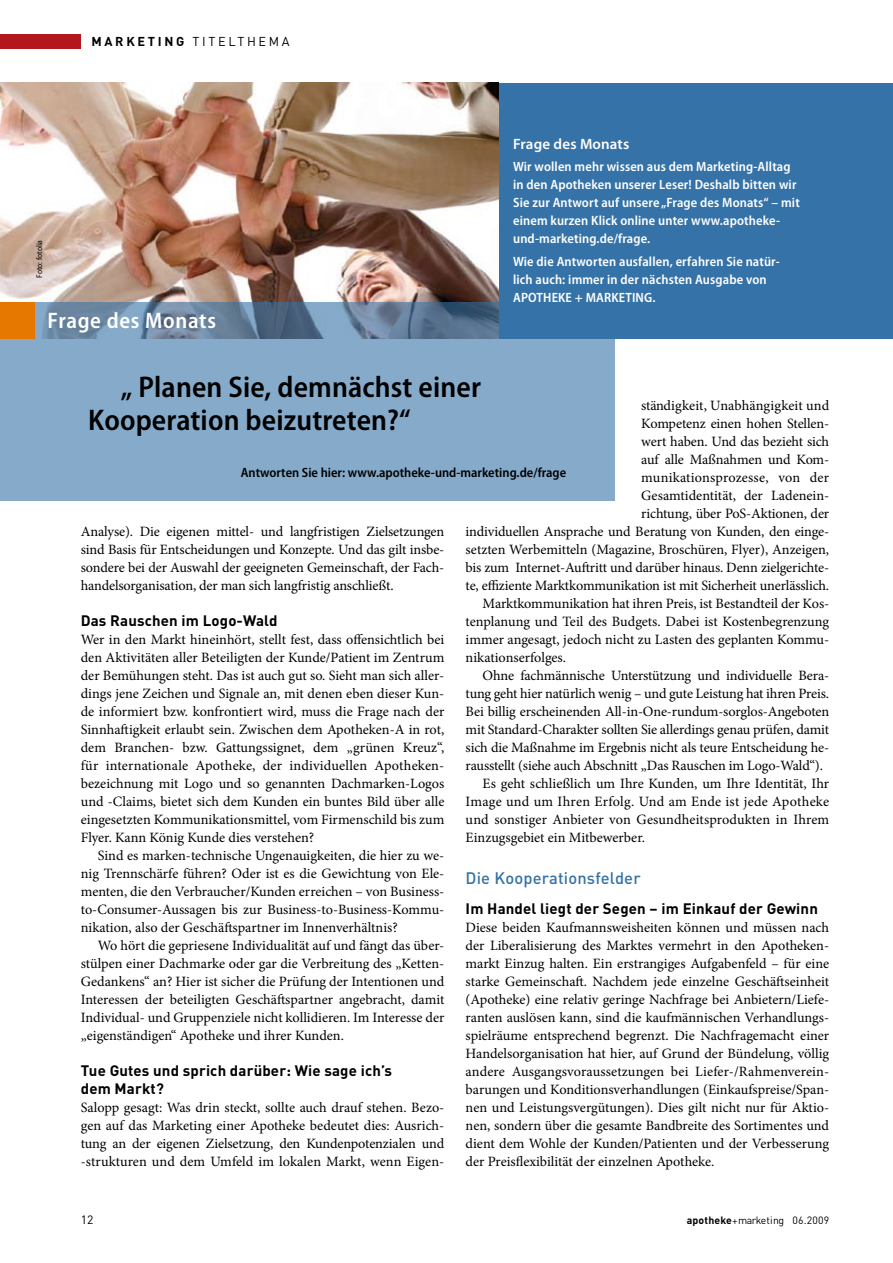
<style>
.page{position:relative;width:893px;height:1263px;background:#fff}
.page>*{position:absolute;margin:0;border:0;box-sizing:border-box;transform-origin:0 0}
.t1{font:600 semi-condensed 30px/33px "Myriad Pro";letter-spacing:.005em;color:#000}
.t2{font:600 semi-condensed 22.5px "Myriad Pro";letter-spacing:.03em;color:#fff}
.t3{font:500 16.5px "DINOT";letter-spacing:.01em;color:#3572a7}
.t4{font:700 15px/18px "DINOT";letter-spacing:.01em;color:#000}
.t5{font:600 15px "Myriad Pro";letter-spacing:.01em;color:#fff}
.t6{font:14.25px/18px "Minion Pro";letter-spacing:-.01em;color:#000;text-align:justify}
.t7{font:14.25px "Minion Pro";letter-spacing:.015em;color:#000}
.t8{font:14.25px "Minion Pro";letter-spacing:.01em;color:#000}
.t9{font:600 semi-condensed 13.5px/18px "Myriad Pro";letter-spacing:.01em;color:#fff}
.t10{font:600 semi-condensed 13.5px "Myriad Pro";color:#000}
.t11{font:12.75px "DINOT";letter-spacing:.21em;color:#000}
.t12{font:12px "DINOT";color:#000}
.t13{font:10.5px "DINOT";letter-spacing:.015em;color:#000}
.t14{font:semi-condensed 8.25px "Myriad Pro";letter-spacing:.005em;color:#000}
.s1{font-weight:700}
.s2{font-family:"Adobe Garamond Pro";font-size:12px}
</style>
<div class="page">
<div style="left:0;top:34px;width:81px;height:15px;background:#b4161d"></div>
<div style="left:0;top:83px;width:893px;height:255px;background:#3572a7"></div>
<img style="left:0;top:83px;width:499px;height:219px">
<svg style="left:0;top:302px;width:614px;height:198px;background:#7da2c2"></svg>
<div style="left:0;top:302px;width:35px;height:36px;background:#e67800"></div>
<p class="t11" style="left:91px;top:33px;width:200px"><span class="s1">Marketing</span> Tit elt hema</p>
<p class="t14" style="left:35px;top:278px;width:39px;rotate:-90deg">Foto: fotolia</p>
<h2 class="t2" style="left:48px;top:307px;width:170px">Frage des Monats</h2>
<p class="t5" style="left:513px;top:134px;width:118px">Frage des Monats</p>
<p class="t9" style="left:513px;top:157px;width:288px">Wir wollen mehr wissen aus dem Marketing-Alltag in den Apotheken unserer Leser! Deshalb bitten wir Sie zur Antwort auf unsere „Frage des Monats“ – mit einem kurzen Klick online unter www.apotheke&shy;und-marketing.de/frage.</p>
<p class="t9" style="left:513px;top:252px;width:268px">Wie die Antworten ausfallen, erfahren Sie natür&shy;lich auch: immer in der nächsten Ausgabe von<br>APOTHEKE + MARKETING.</p>
<h1 class="t1" style="left:88px;top:370px;width:394px;text-indent:33px">„ Planen Sie, demnächst einer<br>Kooperation beizutreten?“</h1>
<p class="t10" style="left:241px;top:464px;width:327px">Antworten Sie hier: www.apotheke-und-marketing.de/frage</p>
<p class="t6" style="left:641px;top:397px;width:189px">ständigkeit, Unabhängigkeit und</p>
<p class="t6" style="left:641px;top:415px;width:189px">Kompetenz einen hohen Stellen-</p>
<p class="t6" style="left:641px;top:433px;width:189px">wert haben. Und das bezieht sich</p>
<p class="t6" style="left:641px;top:451px;width:189px">auf alle Maßnahmen und Kom-</p>
<p class="t8" style="left:641px;top:468px;width:189px">munikationsprozesse, von der</p>
<p class="t6" style="left:641px;top:487px;width:189px">Gesamtidentität, der Ladenein-</p>
<p class="t6" style="left:641px;top:505px;width:189px">richtung, über PoS-Aktionen, der</p>
<p class="t6" style="left:466px;top:523px;width:365px">individuellen Ansprache und Beratung von Kunden, den einge-</p>
<p class="t6" style="left:466px;top:541px;width:365px">setzten Werbemitteln (Magazine, Broschüren, Flyer), Anzeigen,</p>
<p class="t6" style="left:466px;top:559px;width:365px">bis zum Internet-Auftritt und darüber hinaus. Denn zielgerichte-</p>
<p class="t6" style="left:466px;top:577px;width:365px">te, effiziente Marktkommunikation ist mit Sicherheit unerlässlich.</p>
<p class="t6" style="left:483px;top:595px;width:348px">Marktkommunikation hat ihren Preis, ist Bestandteil der Kos-</p>
<p class="t6" style="left:466px;top:613px;width:365px">tenplanung und Teil des Budgets. Dabei ist Kostenbegrenzung</p>
<p class="t6" style="left:466px;top:631px;width:365px">immer angesagt, jedoch nicht zu Lasten des geplanten Kommu-</p>
<p class="t6" style="left:466px;top:649px;width:102px">nikationserfolges.</p>
<p class="t6" style="left:483px;top:667px;width:348px">Ohne fachmännische Unterstützung und individuelle Bera-</p>
<p class="t6" style="left:466px;top:685px;width:365px">tung geht hier natürlich wenig – und gute Leistung hat ihren Preis.</p>
<p class="t6" style="left:466px;top:703px;width:365px">Bei billig erscheinenden All-in-One-rundum-sorglos-Angeboten</p>
<p class="t6" style="left:466px;top:721px;width:365px">mit Standard-Charakter sollten Sie allerdings genau prüfen, damit</p>
<p class="t6" style="left:466px;top:739px;width:365px">sich die Maßnahme im Ergebnis nicht als teure Entscheidung he-</p>
<p class="t6" style="left:466px;top:757px;width:359px">rausstellt (siehe auch Abschnitt „Das Rauschen im Logo-Wald“).</p>
<p class="t6" style="left:483px;top:775px;width:348px">Es geht schließlich um Ihre Kunden, um Ihre Identität, Ihr</p>
<p class="t7" style="left:466px;top:792px;width:365px">Image und um Ihren Erfolg. Und am Ende ist jede Apotheke</p>
<p class="t6" style="left:466px;top:811px;width:365px">und sonstiger Anbieter von Gesundheitsprodukten in Ihrem</p>
<p class="t6" style="left:466px;top:829px;width:181px">Einzugsgebiet ein Mitbewerber.</p>
<p class="t3" style="left:466px;top:867px;width:176px">Die Kooperationsfelder</p>
<p class="t4" style="left:466px;top:899px;width:354px">I m Handel liegt der Segen – im Einkauf der Gewinn</p>
<p class="t6" style="left:466px;top:919px;width:365px">Diese beiden Kaufmannsweisheiten können und müssen nach der Liberalisierung des Marktes vermehrt in den Apotheken&shy;markt Einzug halten. Ein erstrangiges Aufgabenfeld – für eine starke Gemeinschaft. Nachdem jede einzelne Geschäftseinheit (Apotheke) eine relativ geringe Nachfrage bei Anbietern/Liefe&shy;ranten auslösen kann, sind die kaufmännischen Verhandlungs&shy;spielräume entsprechend begrenzt. Die Nachfragemacht einer Handelsorganisation hat hier, auf Grund der Bündelung, völlig andere Ausgangsvoraussetzungen bei Liefer-/Rahmenverein&shy;barungen und Konditionsverhandlungen (Einkaufspreise/Span&shy;nen und Leistungsvergütungen). Dies gilt nicht nur für Aktio&shy;nen, sondern über die gesamte Bandbreite des Sortimentes und dient dem Wohle der Kunden/Patienten und der Verbesserung der Preisflexibilität der einzelnen Apotheke.</p>
<p class="t6" style="left:81px;top:523px;width:365px">Analyse). Die eigenen mittel- und langfristigen Zielsetzungen sind Basis für Entscheidungen und Konzepte. Und das gilt insbe&shy;sondere bei der Auswahl der geeigneten Gemeinschaft, der Fach&shy;handelsorganisation, der man sich langfristig anschließt.</p>
<p class="t4" style="left:81px;top:611px;width:198px">Das Rauschen im Logo-Wald</p>
<p class="t6" style="left:81px;top:631px;width:365px">Wer in den Markt hineinhört, stellt fest, dass offensichtlich bei den Aktivitäten aller Beteiligten der Kunde/Patient im Zentrum der Bemühungen steht. Das ist auch gut so. Sieht man sich aller&shy;dings jene Zeichen und Signale an, mit denen eben dieser Kun&shy;de informiert bzw. konfrontiert wird, muss die Frage nach der Sinnhaftigkeit erlaubt sein. Zwischen dem Apotheken-A in rot, dem Branchen- bzw. Gattungssignet, dem „grünen Kreuz“, für internationale Apotheke, der individuellen Apotheken&shy;bezeichnung mit Logo und so genannten Dachmarken-Logos und -Claims, bietet sich dem Kunden ein buntes Bild über alle eingesetzten Kommunikationsmittel, vom Firmenschild bis zum Flyer. Kann König Kunde dies verstehen?</p>
<p class="t6" style="left:81px;top:847px;width:365px;text-indent:17px">Sind es marken-technische Ungenauigkeiten, die hier zu we&shy;nig Trennschärfe führen? Oder ist es die Gewichtung von Ele&shy;menten, die den Verbraucher/Kunden erreichen – von Business&shy;to-Consumer-Aussagen bis zur Business-to-Business-Kommu&shy;nikation, also der Geschäftspartner im Innenverhältnis?</p>
<p class="t6" style="left:81px;top:937px;width:365px;text-indent:17px">Wo hört die gepriesene Individualität auf und fängt das über&shy;stülpen einer Dachmarke oder gar die Verbreitung des „Ketten-Gedankens“ an? Hier ist sicher die Prüfung der Intentionen und Interessen der beteiligten Geschäftspartner angebracht, damit Individual- und Gruppenziele nicht kollidieren. Im Interesse der „eigenständigen“ Apotheke und ihrer Kunden.</p>
<p class="t4" style="left:81px;top:1061px;width:313px">Tue Gutes und sprich darüber: Wie sage ich’s dem Markt?</p>
<p class="t6" style="left:81px;top:1099px;width:365px">Salopp gesagt: Was drin steckt, sollte auch drauf stehen. Bezo&shy;gen auf das Marketing einer Apotheke bedeutet dies: Ausrich&shy;tung an der eigenen Zielsetzung, den Kundenpotenzialen und -strukturen und dem Umfeld im lokalen Markt, wenn Eigen-</p>
<p class="t12" style="left:81px;top:1212px;width:14px">12</p>
<p class="t13" style="left:687px;top:1213px;width:144px"><span class="s1">apotheke</span><span class="s2">+</span>marketing 06.2009</p>
</div>
